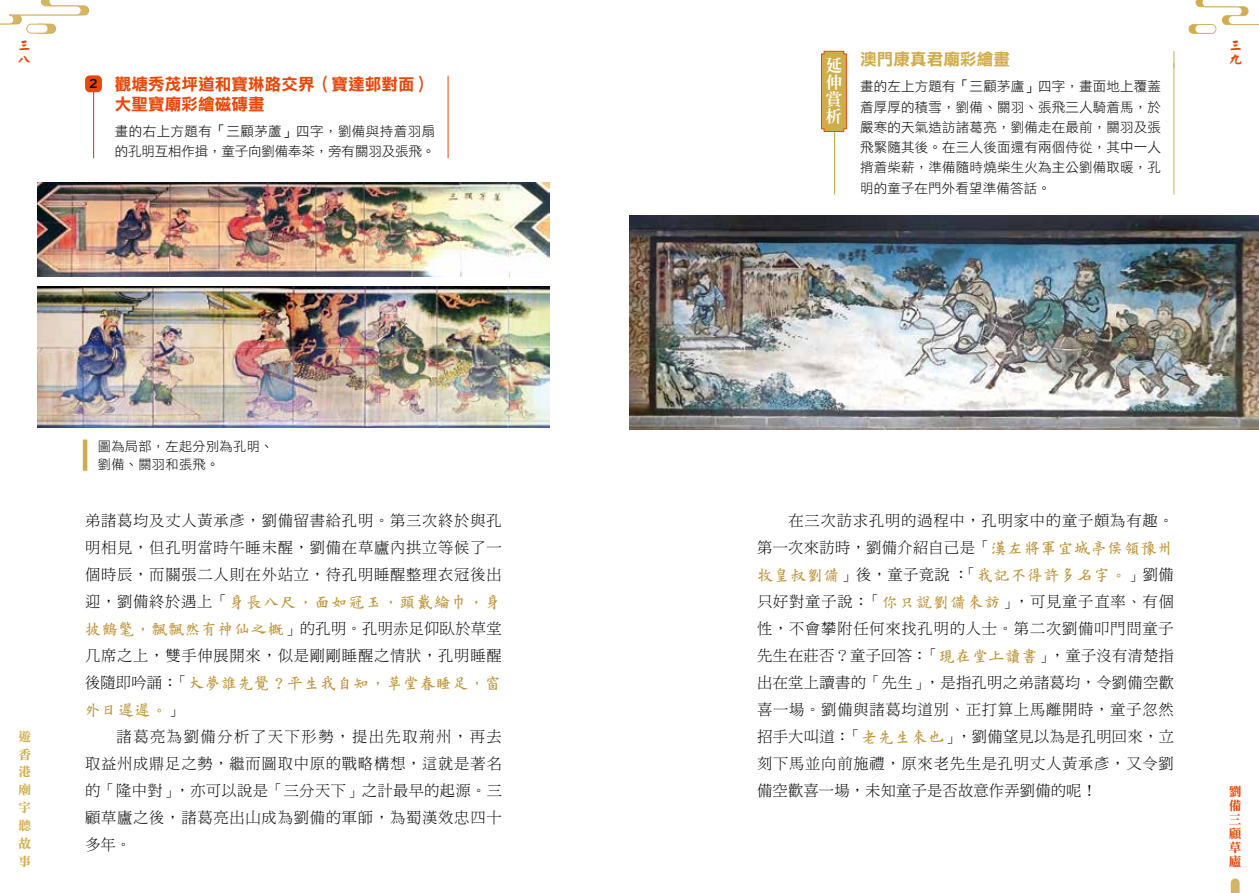
<style>
.page{position:relative;width:1259px;height:893px;background:#fff}
.page>*{position:absolute;margin:0;border:0;box-sizing:border-box;transform-origin:0 0}
.t1{font:16.5px/27px "DFO Yang Xun HK W5";letter-spacing:.01em;color:#bf9234}
.t2{font:16.5px/20.1px "DF Li Hei HK W7";letter-spacing:.01em;color:#e94709}
.t3{font:16.5px "DFO Yang Xun HK W5";letter-spacing:.035em;color:#bf9234}
.t4{font:16.5px "DF Li Hei HK W7";letter-spacing:.01em;color:#d1ac4a}
.t5{font:800 16.35px/17.1px "Han Wang Ming";color:#fff;text-align:justify}
.t6{font:15.3px/26.8px "DF Ming HK W3";letter-spacing:.05em;color:#000;text-align:justify}
.t7{font:13.5px/20.2px "DF Li Hei HK W3";letter-spacing:.015em;color:#000;text-align:justify}
.t8{font:13.5px/20.2px "DF Li Hei HK W3";letter-spacing:-.01em;color:#000}
.t9{font:13.2px/18px "DF Li Hei HK W3";letter-spacing:.025em;color:#000}
.t10{font:12.75px/17.9px "DF Li Song HK W7";color:#d1ac4a;text-align:justify}
.t11{font:12.75px/14.1px "DF Li Song HK W7";color:#e94709;text-align:justify}
.t12{font:700 12.75px/14.1px "C Ngan Kai HK";color:#e94709}
.s1{font-family:"Insignia LT Std";font-size:14.25px;color:#000}
.s2{font-family:"DF Ming HK W3";font-size:15.3px;color:#000}
.s3{font-family:"DFO Yang Xun HK W5";font-size:16.5px;color:#bf9234}
</style>
<div class="page">
<div style="left:1189px;top:25px;width:21px;height:8px;background:#d1ac4a;border-radius:4px"></div>
<div style="left:1188px;top:24px;width:22px;height:10px;border:1px solid #d6b466;border-radius:4px"></div>
<svg style="left:1195px;top:0;width:64px;height:25px"></svg>
<div style="left:1195px;top:25px;width:21px;height:8px;background:#fff;border-radius:4px"></div>
<div style="left:1194px;top:24px;width:22px;height:10px;border:1px solid #d6b466;border-radius:4px"></div>
<svg style="left:1230px;top:878px;width:9px;height:15px"></svg>
<div style="left:34px;top:24px;width:22px;height:9px;background:#d6b466;border-radius:5px"></div>
<div style="left:34px;top:24px;width:22px;height:10px;border:1px solid #d1ac4a;border-radius:5px"></div>
<div style="left:27px;top:24px;width:21px;height:9px;background:#fff;border-radius:5px"></div>
<div style="left:26px;top:24px;width:22px;height:10px;border:1px solid #d6b466;border-radius:5px"></div>
<svg style="left:0;top:0;width:90px;height:25px"></svg>
<img style="left:629px;top:216px;width:630px;height:214px">
<svg style="left:1173px;top:51px;width:1px;height:12px"></svg>
<hr style="left:834px;top:63px;width:1px;height:132px;background:#d1ac4a">
<hr style="left:1173px;top:63px;width:1px;height:132px;background:#d1ac4a">
<svg style="left:821px;top:51px;width:26px;height:81px;background:#d4a346"></svg>
<img style="left:38px;top:286px;width:511px;height:142px">
<hr style="left:93px;top:76px;width:1px;height:82px;background:#e94709">
<hr style="left:448px;top:76px;width:1px;height:82px;background:#e94709">
<div style="left:85px;top:75px;width:17px;height:17px;background:#e94709;border-radius:5px"></div>
<img style="left:38px;top:182px;width:511px;height:94px">
<hr style="left:83px;top:440px;width:4px;height:31px;background:#d1ac4a">
<p class="t12" style="left:18px;top:38px;width:14px">三八</p>
<p class="t12" style="left:1229px;top:38px;width:14px">三九</p>
<p class="t4" style="left:860px;top:50px;width:151px">澳門康真君廟彩繪畫</p>
<p class="t7" style="left:860px;top:76px;width:302px">畫的左上方題有「三顧茅廬」四字，畫面地上覆蓋着厚厚的積雪，劉備、關羽、張飛三人騎着馬，於嚴寒的天氣造訪諸葛亮，劉備走在最前，關羽及張飛緊隨其後。在三人後面還有兩個侍從，其中一人揹着柴薪，準備隨時燒柴生火為主公劉備取暖，孔明的童子在門外看望準備答話。</p>
<p class="t5" style="left:825px;top:57px;width:18px">延伸賞析</p>
<p class="t2" style="left:115px;top:74px;width:318px;text-indent:-25px"><span class="s1">2</span> 觀塘秀茂坪道和寶琳路交界（寶達邨對面）大聖寶廟彩繪磁磚畫</p>
<p class="t8" style="left:115px;top:121px;width:322px">畫的右上方題有「三顧茅蘆」四字，劉備與持着羽扇的孔明互相作揖，童子向劉備奉茶，旁有關羽及張飛。</p>
<p class="t10" style="left:18px;top:727px;width:14px">遊香港廟宇聽故事</p>
<p class="t9" style="left:98px;top:437px;width:177px">圖為局部，左起分別為孔明、劉備、關羽和張飛。</p>
<p class="t6" style="left:85px;top:507px;width:418px">弟諸葛均及丈人黃承彥，劉備留書給孔明。第三次終於與孔明相見，但孔明當時午睡未醒，劉備在草廬內拱立等候了一個時辰，而關張二人則在外站立，待孔明睡醒整理衣冠後出</p>
<p class="t3" style="left:85px;top:593px;width:418px"><span class="s2">迎，劉備終於遇上「</span>身長八尺，面如冠玉，頭戴綸巾，身</p>
<p class="t6" style="left:85px;top:615px;width:418px;line-height:26.4px"><span class="s3">披鶴氅，飄飄然有神仙之概</span>」的孔明。孔明赤足仰臥於草堂几席之上，雙手伸展開來，似是剛剛睡醒之情狀，孔明睡醒</p>
<p class="t1" style="left:85px;top:669px;width:418px"><span class="s2">後隨即吟誦：「</span>大夢誰先覺？平生我自知，草堂春睡足，窗外日遲遲。<span class="s2">」</span></p>
<p class="t6" style="left:85px;top:722px;width:418px;text-indent:31px">諸葛亮為劉備分析了天下形勢，提出先取荊州，再去取益州成鼎足之勢，繼而圖取中原的戰略構想，這就是著名的「隆中對」，亦可以說是「三分天下」之計最早的起源。三顧草廬之後，諸葛亮出山成為劉備的軍師，為蜀漢效忠四十多年。</p>
<p class="t6" style="left:757px;top:506px;width:418px;line-height:27.6px;text-align:right">在三次訪求孔明的過程中，孔明家中的童子頗為有趣。<br>第一次來訪時，劉備介紹自己是「<span class="s3">漢左將軍宜城亭侯領豫州</span></p>
<p class="t1" style="left:757px;top:561px;width:418px">牧皇叔劉備<span class="s2">」後，童子竟說：「</span>我記不得許多名字。<span class="s2">」劉備</span></p>
<p class="t6" style="left:757px;top:588px;width:418px">只好對童子說：「<span class="s3">你只說劉備來訪</span>」，可見童子直率、有個性，不會攀附任何來找孔明的人士。第二次劉備叩門問童子先生在莊否？童子回答：「<span class="s3">現在堂上讀書</span>」，童子沒有清楚指出在堂上讀書的「先生」，是指孔明之弟諸葛均，令劉備空歡喜一場。劉備與諸葛均道別、正打算上馬離開時，童子忽然招手大叫道：「<span class="s3">老先生來也</span>」，劉備望見以為是孔明回來，立刻下馬並向前施禮，原來老先生是孔明丈人黃承彥，又令劉備空歡喜一場，未知童子是否故意作弄劉備的呢！</p>
<p class="t11" style="left:1228px;top:784px;width:14px">劉備三顧草廬</p>
</div>
